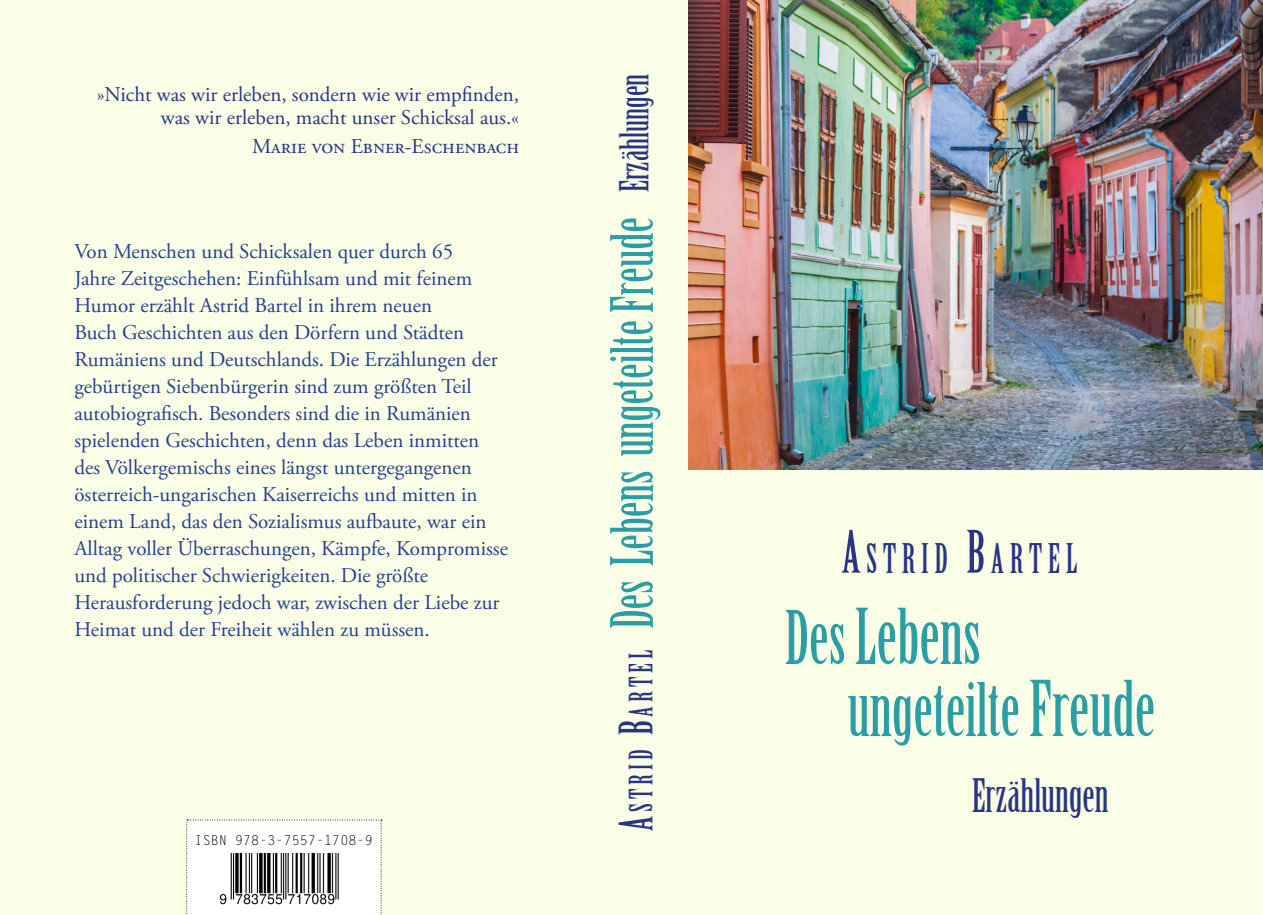
<style>
.page{position:relative;width:1263px;height:915px;background:#fff}
.page>*{position:absolute;margin:0;border:0;box-sizing:border-box;transform-origin:0 0}
.t1{font:75px "Birch Std";color:#2b9ea5}
.t2{font:72px "Birch Std";color:#2b9ea5}
.t3{font:57px "Birch Std";color:#2b9ea5}
.t4{font:45px "Birch Std";color:#283583}
.t5{font:39.9px "Birch Std";letter-spacing:.145em;color:#283583}
.t6{font:21px/27px "Adobe Garamond Pro";color:#253f8e}
.t7{font:21px/22.5px "Adobe Garamond Pro";color:#283583;text-align:right}
.t8{font:13.5px "Letter Gothic Std";color:#000}
.s1{font-size:45px;color:#283583}
.s2{font-size:31.5px;color:#283583}
.s3{font-size:39px;color:#283583}
.s4{font-size:57px}
.s5{font-size:72px}
.s6{font-size:75px}
</style>
<div class="page">
<div style="left:574px;top:0;width:115px;height:914px;background:#fbfee6"></div>
<img style="left:689px;top:0;width:574px;height:470px">
<div style="left:689px;top:470px;width:574px;height:444px;background:#fbfee6"></div>
<div style="left:0;top:0;width:574px;height:914px;background:#fbfee6"></div>
<svg style="left:186px;top:819px;width:196px;height:96px"></svg>
<div style="left:194px;top:853px;width:185px;height:61px;background:#fff"></div>
<img style="left:219px;top:853px;width:120px;height:52px">
<p class="t7" style="left:97px;top:84px;width:424px">»Nicht was wir erleben, sondern wie wir empfinden, was wir erleben, macht unser Schicksal aus.«</p>
<p class="t7" style="left:252px;top:136px;width:269px">Marie von Ebner-Eschenbach</p>
<p class="t6" style="left:74px;top:238px;width:435px">Von Menschen und Schicksalen quer durch 65<br>Jahre Zeitgeschehen: Einfühlsam und mit feinem Humor erzählt Astrid Bartel in ihrem neuen<br>Buch Geschichten aus den Dörfern und Städten Rumäniens und Deutschlands. Die Erzählungen der gebürtigen Siebenbürgerin sind zum größten Teil autobiografisch. Besonders sind die in Rumänien spielenden Geschichten, denn das Leben inmitten des Völkergemischs eines längst untergegangenen österreich-ungarischen Kaiserreichs und mitten in einem Land, das den Sozialismus aufbaute, war ein Alltag voller Überraschungen, Kämpfe, Kompromisse und politischer Schwierigkeiten. Die größte Herausforderung jedoch war, zwischen der Liebe zur Heimat und der Freiheit wählen zu müssen.</p>
<p class="t8" style="left:195px;top:832px;width:180px">ISBN 978-3-7557-1708-9</p>
<h3 class="t3" style="left:600px;top:830px;width:758px;rotate:-90deg"><span class="s1">A</span><span class="s2">S T R I D</span> <span class="s1">B</span><span class="s2">AR T E L</span> Des Lebens ungeteilte Freude <span class="s3">Erzählungen</span></h3>
<h3 class="t5" style="left:842px;top:535px;width:238px"><span class="s4">A</span>STRID <span class="s4">B</span>ARTEL</h3>
<h1 class="t1" style="left:784px;top:594px;width:198px"><span class="s5">Des</span> Lebens</h1>
<h2 class="t2" style="left:847px;top:669px;width:309px">ungeteilte <span class="s6">Freude</span></h2>
<h3 class="t4" style="left:972px;top:769px;width:138px">Erzählungen</h3>
</div>
